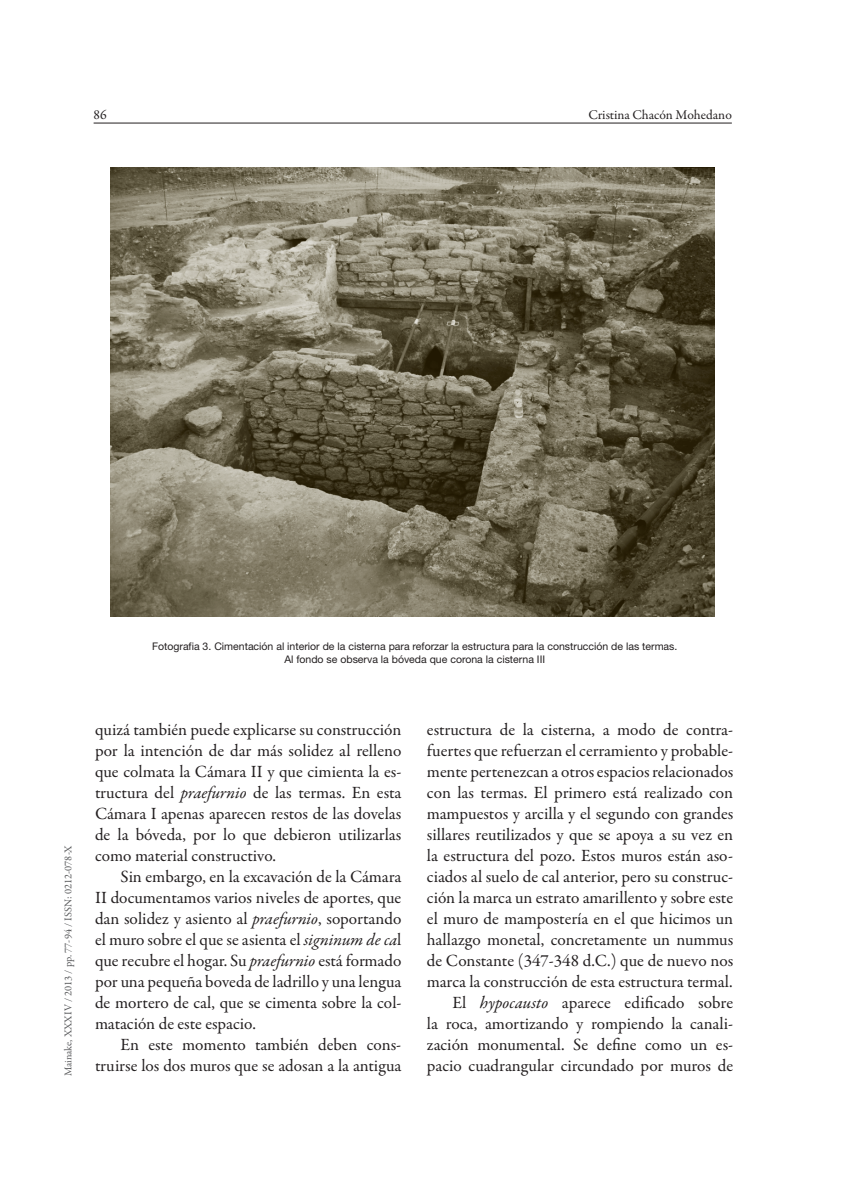
<style>
.page{position:relative;width:851px;height:1191px;background:#fff}
.page>*{position:absolute;margin:0;border:0;box-sizing:border-box;transform-origin:0 0}
.t1{font:17.25px/21px "Garamond Premr Pro";color:#231f20;text-align:justify}
.t2{font:13.5px "Garamond Premr Pro";letter-spacing:-.005em;color:#231f20}
.t3{font:10.5px/12.6px "Helvetica Neue LT Std";color:#231f20;text-align:center}
.t4{font:10.5px "Garamond Premr Pro";color:#57585a}
.s1{font-style:italic}
</style>
<div class="page">
<hr style="left:94px;top:123px;width:637px;height:1px;background:#231f20">
<img style="left:111px;top:168px;width:603px;height:449px">
<p class="t2" style="left:94px;top:106px;width:15px">86</p>
<p class="t2" style="left:588px;top:106px;width:145px">Cristina Chacón Mohedano</p>
<p class="t3" style="left:152px;top:640px;width:527px">Fotografia 3. Cimentación al interior de la cisterna para reforzar la estructura para la construcción de las termas.<br>Al fondo se observa la bóveda que corona la cisterna iii</p>
<p class="t4" style="left:62px;top:1076px;width:232px;rotate:-90deg">Mainake, XXXIV / 2013 / pp. 77-94 / ISSN: 0212-078-X</p>
<p class="t1" style="left:95px;top:719px;width:308px">quizá también puede explicarse su construcción por la intención de dar más solidez al relleno que colmata la Cámara II y que cimienta la es&shy;tructura del <span class="s1">praefurnio</span> de las termas. En esta Cámara I apenas aparecen restos de las dovelas de la bóveda, por lo que debieron utilizarlas como material constructivo.</p>
<p class="t1" style="left:95px;top:866px;width:308px;text-indent:26px">Sin embargo, en la excavación de la Cámara II documentamos varios niveles de aportes, que dan solidez y asiento al <span class="s1">praefurnio</span>, soportando el muro sobre el que se asienta el <span class="s1">signinum de ca</span>l que recubre el hogar. Su <span class="s1">praefurnio</span> está formado por una pequeña boveda de ladrillo y una lengua de mortero de cal, que se cimenta sobre la col&shy;matación de este espacio.</p>
<p class="t1" style="left:95px;top:1034px;width:308px;text-align:right">En este momento también deben cons&shy;truirse los dos muros que se adosan a la antigua</p>
<p class="t1" style="left:427px;top:719px;width:308px;text-align:right">estructura de la cisterna, a modo de contra&shy;fuertes que refuerzan el cerramiento y probable&shy;mente pertenezcan a otros espacios relacionados con las termas. El primero está realizado con mampuestos y arcilla y el segundo con grandes sillares reutilizados y que se apoya a su vez en la estructura del pozo. Estos muros están aso&shy;ciados al suelo de cal anterior, pero su construc&shy;ción la marca un estrato amarillento y sobre este el muro de mampostería en el que hicimos un hallazgo monetal, concretamente un nummus de Constante (347-348 d.C.) que de nuevo nos marca la construcción de esta estructura termal.<br>El <span class="s1">hypocausto</span> aparece edificado sobre<br>la roca, amortizando y rompiendo la canali&shy;zación monumental. Se define como un es&shy;pacio cuadrangular circundado por muros de</p>
</div>
